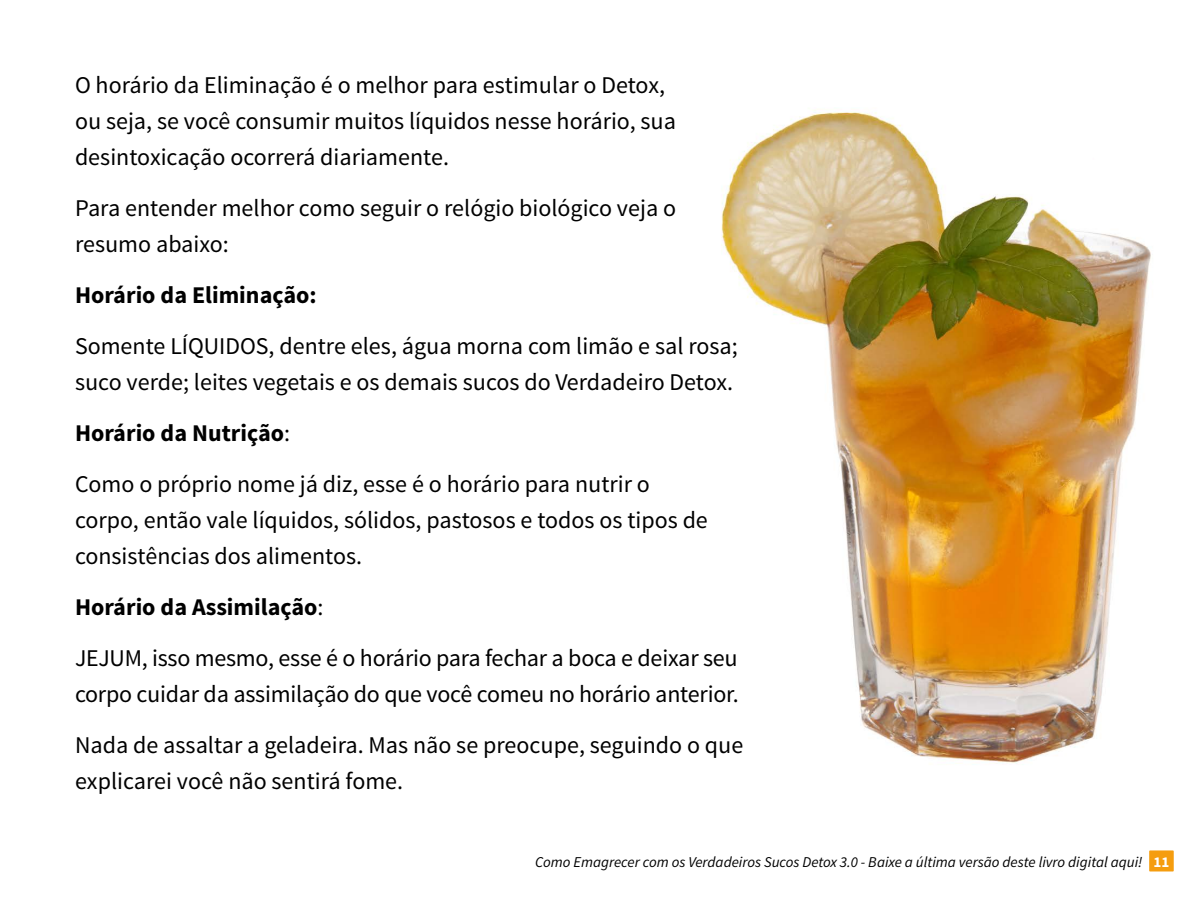
<style>
.page{position:relative;width:1200px;height:900px;background:#fff}
.page>*{position:absolute;margin:0;border:0;box-sizing:border-box;transform-origin:0 0}
.t1{font:24px/36px "Source Sans Pro";color:#000}
.t2{font:700 24px "Source Sans Pro";color:#000}
.t3{font:italic 15px "Source Sans Pro";color:#000}
.s1{font-weight:700}
.s2{font-weight:700;font-style:normal;color:#fff}
</style>
<div class="page">
<img style="left:721px;top:110px;width:430px;height:654px">
<div style="left:1149px;top:850px;width:25px;height:21px;background:#f59d0f"></div>
<p class="t1" style="left:75px;top:67px;width:603px">O horário da Eliminação é o melhor para estimular o Detox, ou seja, se você consumir muitos líquidos nesse horário, sua desintoxicação ocorrerá diariamente.</p>
<p class="t1" style="left:75px;top:190px;width:603px">Para entender melhor como seguir o relógio biológico veja o resumo abaixo:</p>
<p class="t2" style="left:75px;top:280px;width:243px">Horário da Eliminação:</p>
<p class="t1" style="left:75px;top:328px;width:664px">Somente LÍQUIDOS, dentre eles, água morna com limão e sal rosa; suco verde; leites vegetais e os demais sucos do Verdadeiro Detox.</p>
<p class="t1" style="left:75px;top:408px;width:576px;line-height:51px"><span class="s1">Horário da Nutrição</span>:<br>Como o próprio nome já diz, esse é o horário para nutrir o</p>
<p class="t1" style="left:75px;top:502px;width:634px">corpo, então vale líquidos, sólidos, pastosos e todos os tipos de consistências dos alimentos.</p>
<p class="t1" style="left:75px;top:582px;width:664px;line-height:51px"><span class="s1">Horário da Assimilação</span>:<br>JEJUM, isso mesmo, esse é o horário para fechar a boca e deixar seu</p>
<p class="t1" style="left:75px;top:669px;width:670px;line-height:51px">corpo cuidar da assimilação do que você comeu no horário anterior.<br>Nada de assaltar a geladeira. Mas não se preocupe, seguindo o que</p>
<p class="t1" style="left:75px;top:763px;width:330px">explicarei você não sentirá fome.</p>
<p class="t3" style="left:535px;top:852px;width:636px">Como Emagrecer com os Verdadeiros Sucos Detox 3.0 - Baixe a última versão deste livro digital aqui! <span class="s2">11</span></p>
</div>
